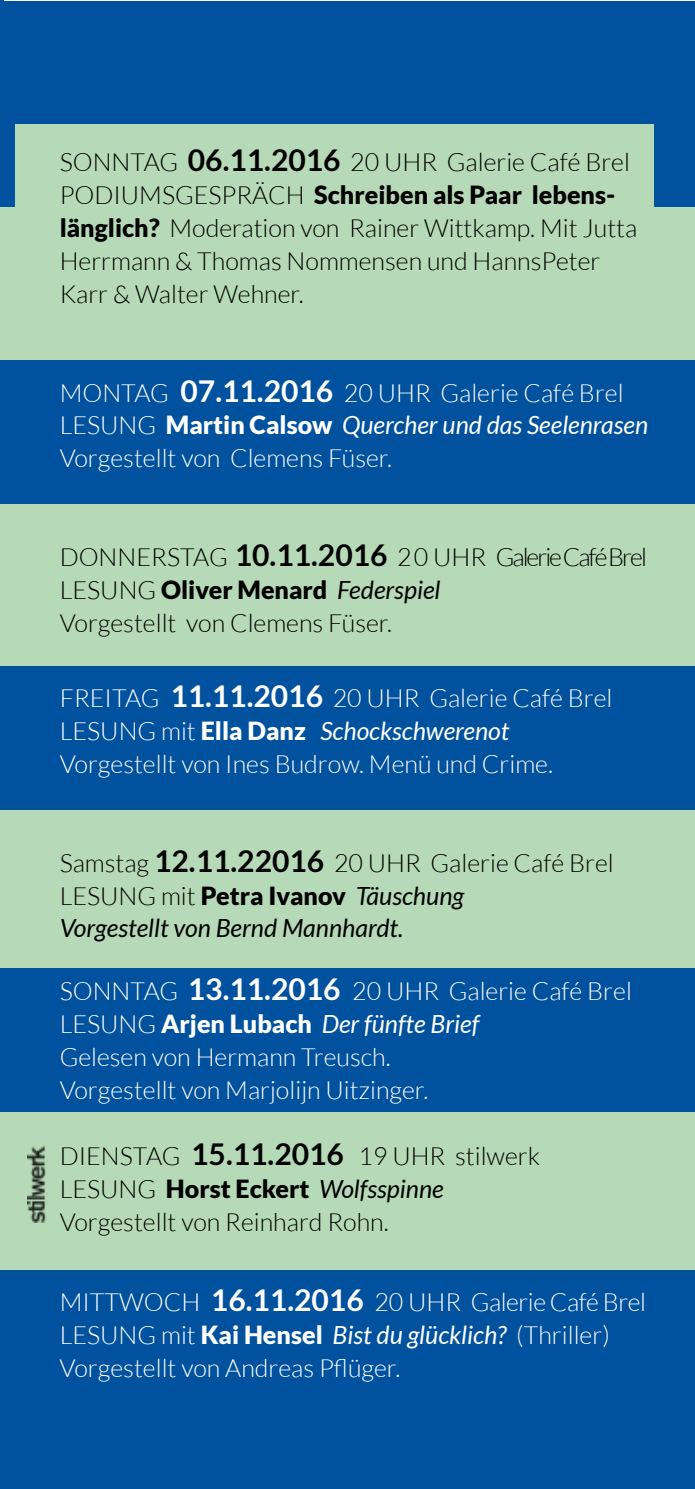
<style>
.page{position:relative;width:695px;height:1489px;background:#fff}
.page>*{position:absolute;margin:0;border:0;box-sizing:border-box;transform-origin:0 0}
.t1{font:300 25px/32.8px "Lato";color:#fff}
.t2{font:300 25px/33px "Lato";color:#000}
.t3{font:italic 25px/33px "Lato";color:#000}
.s1{font-weight:700;font-size:30px}
.s2{font-weight:900}
.s3{font-weight:400;font-style:italic}
.s4{font-weight:300;font-style:normal}
.s5{font-weight:700;font-style:normal;font-size:30px}
.s6{font-weight:900;font-style:normal}
</style>
<div class="page">
<hr style="left:0;top:0;width:4px;height:206px;background:#00519e">
<div style="left:0;top:14px;width:694px;height:1474px;background:#b6d9b7"></div>
<div style="left:0;top:1269px;width:694px;height:219px;background:#00519e"></div>
<div style="left:0;top:2px;width:694px;height:205px;background:#00519e"></div>
<div style="left:15px;top:124px;width:638px;height:184px;background:#b6d9b7"></div>
<div style="left:0;top:667px;width:694px;height:143px;background:#00519e"></div>
<div style="left:0;top:968px;width:694px;height:143px;background:#00519e"></div>
<div style="left:0;top:360px;width:694px;height:143px;background:#00519e"></div>
<img style="left:27px;top:1145px;width:19px;height:77px">
<p class="t2" style="left:60px;top:146px;width:579px">SONNTAG <span class="s1">06.11.2016</span> 20 UHR Galerie Café Brel PODIUMSGESPRÄCH <span class="s2">Schreiben als Paar lebens&shy;länglich?</span> Moderation von Rainer Wittkamp. Mit Jutta Herrmann &amp; Thomas Nommensen und HannsPeter Karr &amp; Walter Wehner.</p>
<p class="t1" style="left:60px;top:376px;width:590px">MONTAG <span class="s1">07.11.2016</span> 20 UHR Galerie Café Brel<br>LESUNG <span class="s2">Martin Calsow</span> <span class="s3">Quercher und das Seelenrasen<br></span>Vorgestellt von Clemens Füser.</p>
<p class="t2" style="left:60px;top:540px;width:588px">DONNERSTAG <span class="s1">10.11.2016</span> 20 UHR Galerie Café Brel<br>LESUNG <span class="s2">Oliver Menard</span> <span class="s3">Federspiel<br></span>Vorgestellt von Clemens Füser.</p>
<p class="t1" style="left:60px;top:682px;width:554px">FREITAG <span class="s1">11.11.2016</span> 20 UHR Galerie Café Brel<br>LESUNG mit <span class="s2">Ella Danz</span> <span class="s3">Schockschwerenot<br></span>Vorgestellt von Ines Budrow. Menü und Crime.</p>
<p class="t3" style="left:60px;top:846px;width:555px"><span class="s4">Samstag</span> <span class="s5">12.11.22016</span> <span class="s4">20 UHR Galerie Café Brel<br>LESUNG mit</span> <span class="s6">Petra Ivanov</span> Täuschung<br>Vorgestellt von Bernd Mannhardt.</p>
<p class="t1" style="left:60px;top:975px;width:573px">SONNTAG <span class="s1">13.11.2016</span> 20 UHR Galerie Café Brel LESUNG <span class="s2">Arjen Lubach</span> <span class="s3">Der fünfte Brief<br></span>Gelesen von Hermann Treusch.<br>Vorgestellt von Marjolijn Uitzinger.</p>
<p class="t2" style="left:60px;top:1139px;width:482px">DIENSTAG <span class="s1">15.11.2016</span> 19 UHR stilwerk<br>LESUNG <span class="s2">Horst Eckert</span> <span class="s3">Wolfsspinne<br></span>Vorgestellt von Reinhard Rohn.</p>
<p class="t1" style="left:60px;top:1285px;width:587px">MITTWOCH <span class="s1">16.11.2016</span> 20 UHR Galerie Café Brel<br>LESUNG mit <span class="s2">Kai Hensel</span> <span class="s3">Bist du glücklich?</span> (Thriller)<br>Vorgestellt von Andreas Pflüger.</p>
</div>
